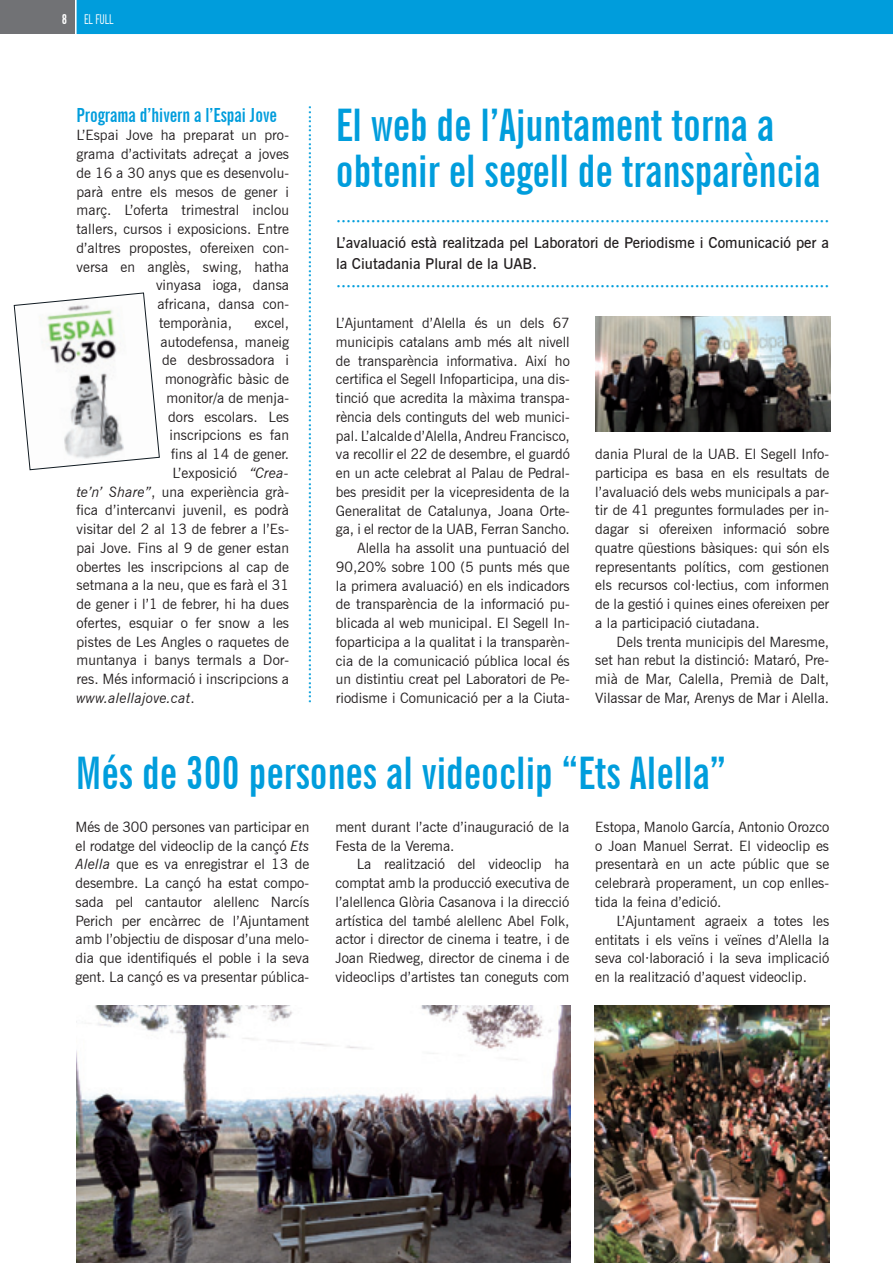
<style>
.page{position:relative;width:893px;height:1263px;background:#fff}
.page>*{position:absolute;margin:0;border:0;box-sizing:border-box;transform-origin:0 0}
.t1{font:700 extra-condensed 45px/46.5px "News Gothic BT";color:#009ddc}
.t2{font:700 extra-condensed 19.5px "News Gothic BT";color:#009ddc}
.t3{font:600 16.5px "News Gothic BT";color:#009ddc}
.t4{font:600 15px "News Gothic BT";color:#009ddc}
.t5{font:600 15px/21px "News Gothic BT";color:#231f20}
.t6{font:14.25px/18.8px "News Gothic BT";color:#231f20;text-align:justify}
.t7{font:italic 14.25px "News Gothic BT";letter-spacing:.005em;color:#231f20}
.t8{font:extra-condensed 13.5px "News Gothic BT";color:#fff}
.t9{font:700 extra-condensed 13.5px "News Gothic BT";color:#fff}
.s1{font-style:italic}
.s2{font-style:normal}
</style>
<div class="page">
<div style="left:0;top:0;width:75px;height:34px;background:#717275"></div>
<div style="left:77px;top:0;width:816px;height:34px;background:#009ddc"></div>
<img style="left:595px;top:317px;width:235px;height:115px">
<img style="left:77px;top:1006px;width:494px;height:257px">
<img style="left:595px;top:1006px;width:234px;height:257px">
<svg style="left:14px;top:293px;width:145px;height:177px"></svg>
<p class="t9" style="left:62px;top:11px;width:7px">8</p>
<p class="t8" style="left:84px;top:11px;width:31px">EL FULL</p>
<h2 class="t2" style="left:77px;top:103px;width:202px">Programa d’hivern a l’Espai Jove</h2>
<p class="t6" style="left:77px;top:126px;width:214px">L’Espai Jove ha preparat un pro-</p>
<p class="t6" style="left:77px;top:145px;width:214px">grama d’activitats adreçat a joves</p>
<p class="t6" style="left:77px;top:163px;width:214px">de 16 a 30 anys que es desenvolu-</p>
<p class="t6" style="left:77px;top:182px;width:214px">parà entre els mesos de gener i</p>
<p class="t6" style="left:77px;top:201px;width:214px">març. L’oferta trimestral inclou</p>
<p class="t6" style="left:77px;top:220px;width:214px">tallers, cursos i exposicions. Entre</p>
<p class="t6" style="left:77px;top:238px;width:214px">d’altres propostes, ofereixen con-</p>
<p class="t6" style="left:77px;top:257px;width:214px">versa en anglès, swing, hatha</p>
<p class="t6" style="left:156px;top:276px;width:135px">vinyasa ioga, dansa</p>
<p class="t6" style="left:158px;top:295px;width:133px">africana, dansa con-</p>
<p class="t6" style="left:159px;top:313px;width:75px">temporània,</p>
<p class="t6" style="left:254px;top:313px;width:36px">excel,</p>
<p class="t6" style="left:161px;top:332px;width:130px">autodefensa, maneig</p>
<p class="t6" style="left:162px;top:351px;width:129px">de desbrossadora i</p>
<p class="t6" style="left:165px;top:370px;width:126px">monogràfic bàsic de</p>
<p class="t6" style="left:167px;top:388px;width:124px">monitor/a de menja-</p>
<p class="t6" style="left:168px;top:407px;width:123px">dors escolars. Les</p>
<p class="t6" style="left:170px;top:426px;width:121px">inscripcions es fan</p>
<p class="t6" style="left:171px;top:445px;width:120px">fins al 14 de gener.</p>
<p class="t6" style="left:173px;top:463px;width:118px">L’exposició <span class="s1">“Crea-</span></p>
<p class="t6" style="left:77px;top:482px;width:214px"><span class="s1">te’n’ Share”</span>, una experiència grà-</p>
<p class="t6" style="left:77px;top:501px;width:214px">fica d’intercanvi juvenil, es podrà</p>
<p class="t6" style="left:77px;top:520px;width:214px">visitar del 2 al 13 de febrer a l’Es-</p>
<p class="t6" style="left:77px;top:538px;width:214px">pai Jove. Fins al 9 de gener estan</p>
<p class="t6" style="left:77px;top:557px;width:214px">obertes les inscripcions al cap de</p>
<p class="t6" style="left:77px;top:576px;width:214px">setmana a la neu, que es farà el 31</p>
<p class="t6" style="left:77px;top:595px;width:214px">de gener i l’1 de febrer, hi ha dues</p>
<p class="t6" style="left:77px;top:613px;width:214px">ofertes, esquiar o fer snow a les</p>
<p class="t6" style="left:77px;top:632px;width:214px">pistes de Les Angles o raquetes de</p>
<p class="t6" style="left:77px;top:651px;width:214px">muntanya i banys termals a Dor-</p>
<p class="t6" style="left:77px;top:670px;width:214px">res. Més informació i inscripcions a</p>
<p class="t7" style="left:77px;top:689px;width:120px">www.alellajove.cat<span class="s2">.</span></p>
<p class="t4" style="left:319px;top:105px;width:599px;rotate:90deg">····································································································································</p>
<h1 class="t1" style="left:336px;top:101px;width:486px">El web de l’Ajuntament torna a obtenir el segell de transparència</h1>
<p class="t3" style="left:336px;top:211px;width:495px">···································································································</p>
<p class="t5" style="left:336px;top:232px;width:495px">L’avaluació està realitzada pel Laboratori de Periodisme i Comunicació per a la Ciutadania Plural de la UAB.</p>
<p class="t3" style="left:336px;top:276px;width:495px">···································································································</p>
<p class="t6" style="left:336px;top:313px;width:235px;text-align:right">L’Ajuntament d’Alella és un dels 67 municipis catalans amb més alt nivell de transparència informativa. Així ho certifica el Segell Infoparticipa, una dis&shy;tinció que acredita la màxima transpa&shy;rència dels continguts del web munici&shy;pal. L’alcalde d’Alella, Andreu Francisco, va recollir el 22 de desembre, el guardó en un acte celebrat al Palau de Pedral&shy;bes presidit per la vicepresidenta de la Generalitat de Catalunya, Joana Orte&shy;ga, i el rector de la UAB, Ferran Sancho.<br>Alella ha assolit una puntuació del 90,20% sobre 100 (5 punts més que la primera avaluació) en els indicadors de transparència de la informació pu&shy;blicada al web municipal. El Segell In&shy;foparticipa a la qualitat i la transparèn&shy;cia de la comunicació pública local és un distintiu creat pel Laboratori de Pe&shy;riodisme i Comunicació per a la Ciuta-</p>
<p class="t6" style="left:595px;top:444px;width:235px">dania Plural de la UAB. El Segell Info&shy;participa es basa en els resultats de l’avaluació dels webs municipals a par&shy;tir de 41 preguntes formulades per in&shy;dagar si ofereixen informació sobre quatre qüestions bàsiques: qui són els representants polítics, com gestionen els recursos col·lectius, com informen de la gestió i quines eines ofereixen per a la participació ciutadana.</p>
<p class="t6" style="left:595px;top:632px;width:235px;text-indent:21px">Dels trenta municipis del Maresme, set han rebut la distinció: Mataró, Pre&shy;mià de Mar, Calella, Premià de Dalt, Vilassar de Mar, Arenys de Mar i Alella.</p>
<h1 class="t1" style="left:76px;top:749px;width:652px">Més de 300 persones al videoclip “Ets Alella”</h1>
<p class="t6" style="left:75px;top:817px;width:235px">Més de 300 persones van participar en el rodatge del videoclip de la cançó <span class="s1">Ets Alella</span> que es va enregistrar el 13 de desembre. La cançó ha estat compo&shy;sada pel cantautor alellenc Narcís Perich per encàrrec de l’Ajuntament amb l’objectiu de disposar d’una melo&shy;dia que identifiqués el poble i la seva gent. La cançó es va presentar pública-</p>
<p class="t6" style="left:335px;top:817px;width:235px">ment durant l’acte d’inauguració de la<br>Festa de la Verema.</p>
<p class="t6" style="left:335px;top:855px;width:235px;text-indent:21px">La realització del videoclip ha comptat amb la producció executiva de l’alellenca Glòria Casanova i la direcció artística del també alellenc Abel Folk, actor i director de cinema i teatre, i de Joan Riedweg, director de cinema i de videoclips d’artistes tan coneguts com</p>
<p class="t6" style="left:595px;top:817px;width:235px">Estopa, Manolo García, Antonio Orozco o Joan Manuel Serrat. El videoclip es presentarà en un acte públic que se celebrarà properament, un cop enlles&shy;tida la feina d’edició.</p>
<p class="t6" style="left:595px;top:911px;width:235px;text-indent:21px">L’Ajuntament agraeix a totes les entitats i els veïns i veïnes d’Alella la seva col·laboració i la seva implicació en la realització d’aquest videoclip.</p>
</div>
